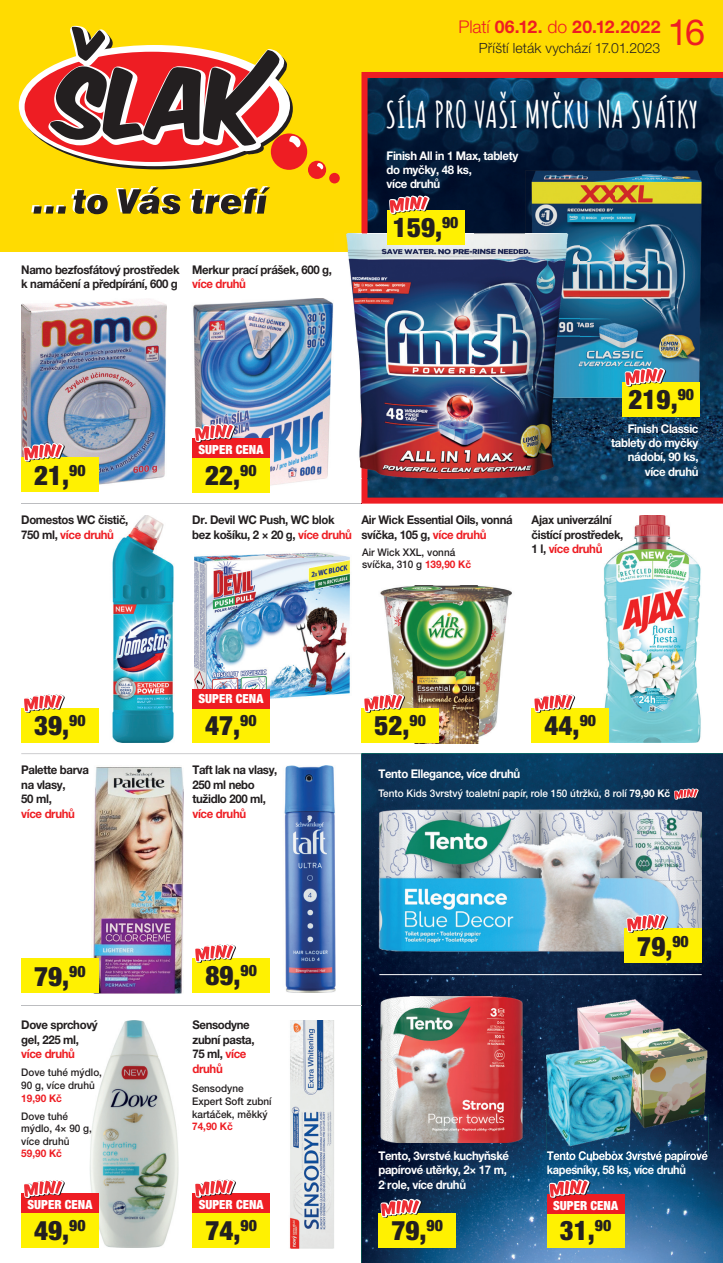
<style>
.page{position:relative;width:723px;height:1263px;background:#fff}
.page>*{position:absolute;margin:0;border:0;box-sizing:border-box;transform-origin:0 0}
.t1{font:700 36px "Amatic SC";color:#fff}
.t2{font:36px "Helvetica Neue LT Pro";color:#ee1d23}
.t3{font:900 condensed 27px "Helvetica Neue LT Pro";color:#231f20}
.t4{font:700 17.55px "Helvetica Neue LT Pro";letter-spacing:.02em;color:#ee1d23}
.t5{font:300 14.1px "Helvetica Neue LT Pro";letter-spacing:.005em;color:#231f20}
.t6{font:900 condensed 12.6px "Helvetica Neue LT Pro";color:#fff}
.t7{font:700 12px/14.4px "Helvetica Neue LT Pro";letter-spacing:-.03em;color:#231f20;scale:.95 1}
.t8{font:700 12px/14.4px "Helvetica Neue LT Pro";letter-spacing:-.03em;color:#fff;scale:.95 1}
.t9{font:700 12px/14.4px "Helvetica Neue LT Pro";letter-spacing:-.03em;color:#fff;scale:.92 1}
.t10{font:700 12px "Helvetica Neue LT Pro";letter-spacing:-.03em;color:#ee1d23;scale:.95 1}
.t11{font:500 10.5px/12.6px "Helvetica Neue LT Pro";color:#231f20;scale:.95 1}
.t12{font:500 10.5px "Helvetica Neue LT Pro";color:#fff;scale:.95 1}
.t13{font:700 10.5px "Helvetica Neue LT Pro";color:#ee1d23;scale:.95 1}
.s1{font-weight:300}
.s2{color:#ee1d23}
.s3{font-weight:700;color:#ee1d23}
.s4{font-weight:700}
</style>
<div class="page">
<img style="left:361px;top:753px;width:362px;height:510px">
<div style="left:0;top:0;width:723px;height:251px;background:#ffdb01"></div>
<svg style="left:361px;top:72px;width:362px;height:432px;background:#1b2946"></svg>
<svg style="left:22px;top:68px;width:260px;height:101px"></svg>
<div style="left:308px;top:161px;width:18px;height:18px;background:#ee1d23;border-radius:50%"></div>
<svg style="left:19px;top:45px;width:271px;height:121px"></svg>
<div style="left:25px;top:52px;width:254px;height:110px;background:#ee1d23;border-radius:50%"></div>
<div style="left:271px;top:133px;width:36px;height:37px;background:#ee1d23;border-radius:50%"></div>
<svg style="left:317px;top:163px;width:6px;height:7px"></svg>
<svg style="left:48px;top:26px;width:252px;height:125px"></svg>
<div style="left:329px;top:173px;width:11px;height:10px;background:#ee1d23;border-radius:50%"></div>
<svg style="left:31px;top:189px;width:77px;height:25px"></svg>
<svg style="left:116px;top:186px;width:64px;height:28px"></svg>
<svg style="left:189px;top:186px;width:81px;height:28px"></svg>
<svg style="left:21px;top:753px;width:340px;height:1px"></svg>
<hr style="left:21px;top:1005px;width:340px;height:1px;background:#bcbdc0">
<hr style="left:379px;top:974px;width:323px;height:1px;background:#fff">
<hr style="left:21px;top:503px;width:340px;height:1px;background:#bcbdc0">
<img style="left:525px;top:171px;width:182px;height:90px">
<img style="left:579px;top:261px;width:128px;height:137px">
<img style="left:334px;top:233px;width:245px;height:245px">
<img style="left:21px;top:299px;width:146px;height:186px">
<div style="left:21px;top:458px;width:78px;height:34px;background:#fff101"></div>
<svg style="left:23px;top:443px;width:42px;height:19px"></svg>
<img style="left:193px;top:298px;width:145px;height:188px">
<div style="left:192px;top:458px;width:78px;height:34px;background:#fff101"></div>
<img style="left:93px;top:767px;width:90px;height:226px">
<div style="left:21px;top:958px;width:78px;height:35px;background:#fff101"></div>
<img style="left:90px;top:1020px;width:89px;height:227px">
<div style="left:21px;top:1213px;width:78px;height:35px;background:#fff101"></div>
<img style="left:284px;top:765px;width:52px;height:228px">
<div style="left:192px;top:958px;width:78px;height:35px;background:#fff101"></div>
<svg style="left:195px;top:944px;width:41px;height:19px"></svg>
<img style="left:289px;top:1020px;width:45px;height:228px">
<div style="left:192px;top:1213px;width:78px;height:35px;background:#fff101"></div>
<img style="left:112px;top:515px;width:62px;height:227px">
<div style="left:21px;top:708px;width:78px;height:35px;background:#fff101"></div>
<svg style="left:24px;top:694px;width:41px;height:19px"></svg>
<img style="left:575px;top:515px;width:126px;height:227px">
<div style="left:531px;top:708px;width:78px;height:35px;background:#fff101"></div>
<svg style="left:534px;top:694px;width:41px;height:19px"></svg>
<div style="left:387px;top:210px;width:77px;height:35px;background:#fff101"></div>
<svg style="left:389px;top:195px;width:41px;height:20px"></svg>
<div style="left:622px;top:382px;width:78px;height:35px;background:#fff101"></div>
<svg style="left:625px;top:368px;width:41px;height:19px"></svg>
<svg style="left:674px;top:788px;width:25px;height:12px"></svg>
<img style="left:378px;top:804px;width:324px;height:152px">
<img style="left:378px;top:997px;width:147px;height:146px">
<img style="left:546px;top:985px;width:162px;height:171px">
<img style="left:547px;top:1151px;width:161px;height:5px">
<div style="left:624px;top:928px;width:78px;height:35px;background:#fff101"></div>
<svg style="left:626px;top:914px;width:42px;height:19px"></svg>
<div style="left:378px;top:1213px;width:78px;height:35px;background:#fff101"></div>
<svg style="left:380px;top:1199px;width:42px;height:19px"></svg>
<div style="left:547px;top:1213px;width:77px;height:35px;background:#fff101"></div>
<div style="left:192px;top:438px;width:78px;height:20px;background:#ee1d23"></div>
<div style="left:21px;top:1193px;width:78px;height:20px;background:#ee1d23"></div>
<div style="left:192px;top:1193px;width:78px;height:20px;background:#ee1d23"></div>
<div style="left:547px;top:1194px;width:77px;height:19px;background:#ee1d23"></div>
<img style="left:195px;top:552px;width:155px;height:147px">
<div style="left:192px;top:708px;width:78px;height:35px;background:#fff101"></div>
<div style="left:192px;top:689px;width:78px;height:19px;background:#ee1d23"></div>
<img style="left:380px;top:585px;width:132px;height:158px">
<div style="left:361px;top:708px;width:78px;height:35px;background:#fff101"></div>
<svg style="left:364px;top:694px;width:41px;height:19px"></svg>
<svg style="left:194px;top:423px;width:42px;height:20px"></svg>
<svg style="left:549px;top:1179px;width:41px;height:19px"></svg>
<svg style="left:24px;top:1180px;width:41px;height:18px"></svg>
<svg style="left:195px;top:1179px;width:41px;height:19px"></svg>
<h3 class="t4" style="left:458px;top:15px;width:203px"><span class="s1">Platí</span> 06.12. <span class="s1">do</span> 20.12.2022</h3>
<p class="t5" style="left:479px;top:40px;width:183px">Příští leták vychází 17.01.2023</p>
<h1 class="t2" style="left:668px;top:11px;width:39px">16</h1>
<h1 class="t1" style="left:386px;top:87px;width:315px">SÍLA PRO VAŠI MYČKU NA SVÁTKY</h1>
<p class="t8" style="left:387px;top:148px;width:140px">Finish All in 1 Max, tablety do myčky, 48 ks,<br>více druhů</p>
<p class="t7" style="left:21px;top:262px;width:168px">Namo bezfosfátový prostředek k namáčení a předpírání, 600 g</p>
<p class="t7" style="left:192px;top:262px;width:149px">Merkur prací prášek, 600 g,</p>
<p class="t10" style="left:192px;top:276px;width:58px">více druhů</p>
<h2 class="t3" style="left:393px;top:211px;width:67px">159,<sup>90</sup></h2>
<h2 class="t3" style="left:34px;top:458px;width:53px">21,<sup>90</sup></h2>
<p class="t7" style="left:21px;top:513px;width:114px">Domestos WC čistič,<br>750 ml, <span class="s2">více druhů</span></p>
<p class="t6" style="left:198px;top:442px;width:66px">SUPER CENA</p>
<h2 class="t3" style="left:205px;top:458px;width:53px">22,<sup>90</sup></h2>
<p class="t7" style="left:192px;top:513px;width:170px">Dr. Devil WC Push, WC blok bez košíku, 2 × 20 g, <span class="s2">více druhů</span></p>
<p class="t7" style="left:361px;top:513px;width:161px">Air Wick Essential Oils, vonná svíčka, 105 g, <span class="s2">více druhů</span></p>
<p class="t11" style="left:362px;top:545px;width:116px">Air Wick XXL, vonná svíčka, 310 g <span class="s3">139,90 Kč</span></p>
<h2 class="t3" style="left:628px;top:383px;width:67px">219,<sup>90</sup></h2>
<p class="t8" style="left:611px;top:421px;width:93px;text-align:right">Finish Classic tablety do myčky nádobí, 90 ks, více druhů</p>
<p class="t7" style="left:531px;top:513px;width:98px">Ajax univerzální čistící prostředek,<br>1 l, <span class="s2">více druhů</span></p>
<h2 class="t3" style="left:34px;top:709px;width:53px">39,<sup>90</sup></h2>
<p class="t7" style="left:21px;top:763px;width:73px">Palette barva na vlasy,<br>50 ml,</p>
<p class="t10" style="left:21px;top:806px;width:58px">více druhů</p>
<p class="t6" style="left:198px;top:691px;width:66px">SUPER CENA</p>
<h2 class="t3" style="left:205px;top:709px;width:53px">47,<sup>90</sup></h2>
<p class="t7" style="left:192px;top:763px;width:91px">Taft lak na vlasy,<br>250 ml nebo tužidlo 200 ml,</p>
<p class="t10" style="left:192px;top:806px;width:58px">více druhů</p>
<h2 class="t3" style="left:205px;top:959px;width:53px">89,<sup>90</sup></h2>
<p class="t7" style="left:192px;top:1017px;width:67px">Sensodyne zubní pasta,<br>75 ml, <span class="s2">více druhů</span></p>
<h2 class="t3" style="left:34px;top:959px;width:53px">79,<sup>90</sup></h2>
<p class="t7" style="left:21px;top:1017px;width:82px">Dove sprchový gel, 225 ml,</p>
<p class="t10" style="left:21px;top:1046px;width:58px">více druhů</p>
<p class="t11" style="left:21px;top:1066px;width:86px">Dove tuhé mýdlo,<br>90 g, více druhů</p>
<p class="t13" style="left:21px;top:1091px;width:44px">19,90 Kč</p>
<p class="t11" style="left:192px;top:1082px;width:85px">Sensodyne<br>Expert Soft zubní kartáček, měkký</p>
<p class="t13" style="left:192px;top:1120px;width:44px">74,90 Kč</p>
<p class="t11" style="left:21px;top:1109px;width:76px">Dove tuhé mýdlo, 4× 90 g, více druhů</p>
<p class="t13" style="left:21px;top:1147px;width:44px">59,90 Kč</p>
<h2 class="t3" style="left:374px;top:709px;width:53px">52,<sup>90</sup></h2>
<h2 class="t3" style="left:544px;top:709px;width:53px">44,<sup>90</sup></h2>
<p class="t8" style="left:378px;top:766px;width:151px">Tento Ellegance, více druhů</p>
<p class="t12" style="left:378px;top:787px;width:309px">Tento Kids 3vrstvý toaletní papír, role 150 útržků, 8 rolí <span class="s4">79,90 Kč</span></p>
<h2 class="t3" style="left:637px;top:929px;width:53px">79,<sup>90</sup></h2>
<p class="t8" style="left:378px;top:1148px;width:139px">Tento, 3vrstvé kuchyňské papírové utěrky, 2× 17 m,<br>2 role, více druhů</p>
<p class="t9" style="left:547px;top:1148px;width:176px">Tento Cubebox 3vrstvé papírové kapesníky, 58 ks, více druhů</p>
<p class="t6" style="left:28px;top:1197px;width:66px">SUPER CENA</p>
<p class="t6" style="left:199px;top:1197px;width:66px">SUPER CENA</p>
<p class="t6" style="left:553px;top:1197px;width:66px">SUPER CENA</p>
<h2 class="t3" style="left:34px;top:1214px;width:53px">49,<sup>90</sup></h2>
<h2 class="t3" style="left:205px;top:1214px;width:53px">74,<sup>90</sup></h2>
<h2 class="t3" style="left:391px;top:1214px;width:53px">79,<sup>90</sup></h2>
<h2 class="t3" style="left:560px;top:1214px;width:53px">31,<sup>90</sup></h2>
</div>
